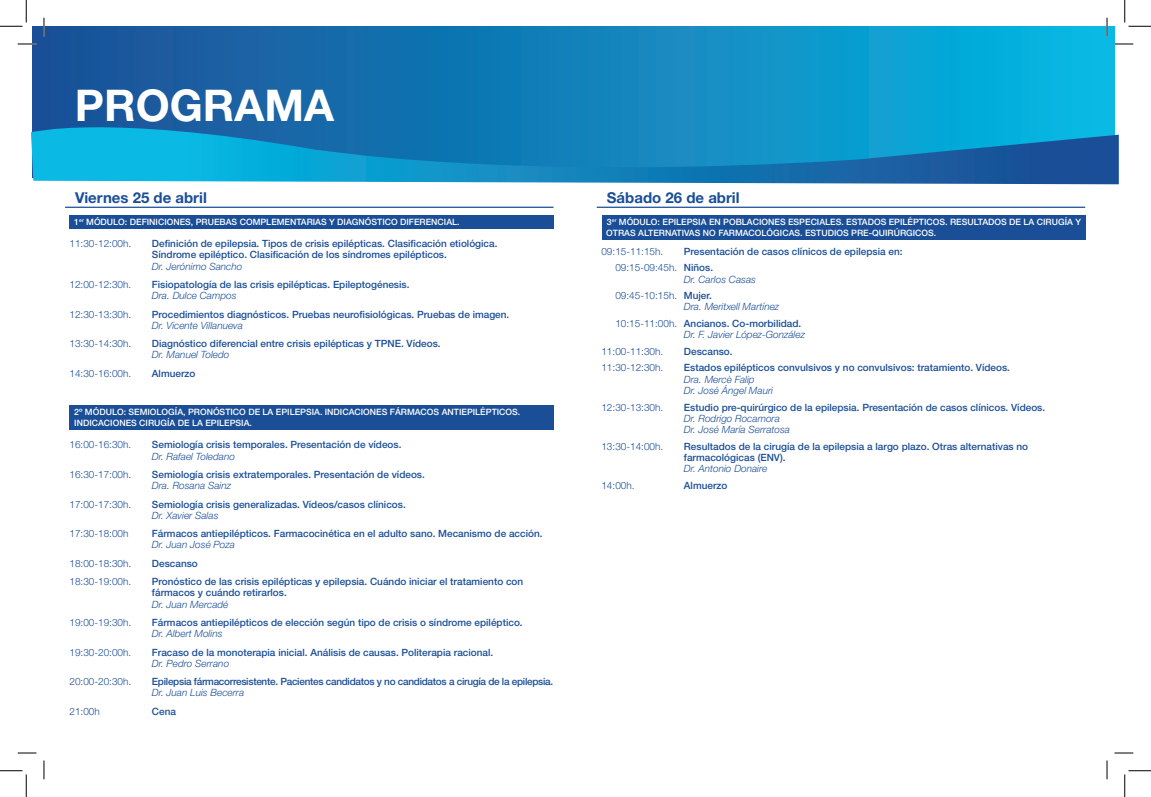
<style>
.page{position:relative;width:1151px;height:797px;background:#fff}
.page>*{position:absolute;margin:0;border:0;box-sizing:border-box;transform-origin:0 0}
.t1{font:700 43.75px "Helvetica Neue";color:#fff}
.t2{font:700 15px "Helvetica Neue";color:#1a4e97}
.t3{font:500 10px/11.2px "Helvetica Neue";color:#1a4e97}
.t4{font:italic 300 10px/11.2px "Helvetica Neue";color:#1a4e97}
.t5{font:300 10px "Helvetica Neue";color:#1a4e97}
.t6{font:500 10px "Helvetica Neue";letter-spacing:-.03em;color:#1a4e97}
.t7{font:500 8.75px/11.2px "Helvetica Neue";color:#fff}
.s1{font-weight:300}
.s2{font-style:normal}
.s3{font-weight:500;font-style:normal}
.s4{font-weight:300;font-style:italic}
</style>
<div class="page">
<div style="left:69px;top:405px;width:485px;height:25px;background:#1a4e97"></div>
<div style="left:69px;top:215px;width:485px;height:13px;background:#1a4e97"></div>
<div style="left:32px;top:26px;width:1082px;height:151px;background:linear-gradient(to right,#1c4c94,#07b8e3)"></div>
<svg style="left:31px;top:113px;width:1088px;height:71px;background:#158ac1"></svg>
<hr style="left:65px;top:207px;width:489px;height:1px;background:#1a4e97">
<hr style="left:597px;top:207px;width:488px;height:1px;background:#1a4e97">
<div style="left:602px;top:215px;width:483px;height:25px;background:#1a4e97"></div>
<svg style="left:18px;top:43px;width:18px;height:2px"></svg>
<svg style="left:1114px;top:43px;width:19px;height:2px"></svg>
<svg style="left:18px;top:752px;width:18px;height:1px"></svg>
<svg style="left:1114px;top:752px;width:19px;height:1px"></svg>
<svg style="left:43px;top:18px;width:2px;height:18px"></svg>
<svg style="left:43px;top:760px;width:2px;height:19px"></svg>
<svg style="left:1106px;top:18px;width:2px;height:18px"></svg>
<svg style="left:1106px;top:760px;width:2px;height:19px"></svg>
<svg style="left:0;top:0;width:27px;height:27px"></svg>
<svg style="left:0;top:770px;width:27px;height:27px"></svg>
<svg style="left:1124px;top:0;width:27px;height:27px"></svg>
<svg style="left:1124px;top:770px;width:27px;height:27px"></svg>
<h1 class="t1" style="left:75px;top:89px;width:261px">PROGRAMA</h1>
<h2 class="t2" style="left:75px;top:192px;width:133px">Viernes 25 de abril</h2>
<p class="t7" style="left:74px;top:217px;width:387px">1<sup>er</sup> MÓDULO: DEFINICIONES, PRUEBAS COMPLEMENTARIAS Y DIAGNÓSTICO DIFERENCIAL.</p>
<p class="t5" style="left:69px;top:240px;width:63px">11:30-12:00h.</p>
<p class="t3" style="left:152px;top:239px;width:347px">Definición de epilepsia. Tipos de crisis epilépticas. Clasificación etiológica.<br>Síndrome epiléptico. Clasificación de los síndromes epilépticos.</p>
<p class="t4" style="left:152px;top:261px;width:92px">Dr. Jerónimo Sancho</p>
<p class="t5" style="left:69px;top:281px;width:63px">12:00-12:30h.</p>
<p class="t3" style="left:152px;top:279px;width:259px">Fisiopatología de las crisis epilépticas. Epileptogénesis.</p>
<p class="t4" style="left:152px;top:291px;width:86px">Dra. Dulce Campos</p>
<p class="t5" style="left:69px;top:310px;width:63px">12:30-13:30h.</p>
<p class="t3" style="left:152px;top:309px;width:359px">Procedimientos diagnósticos. Pruebas neurofisiológicas. Pruebas de imagen.</p>
<p class="t4" style="left:152px;top:320px;width:93px">Dr. Vicente Villanueva</p>
<p class="t5" style="left:69px;top:340px;width:63px">13:30-14:30h.</p>
<p class="t3" style="left:152px;top:339px;width:290px">Diagnóstico diferencial entre crisis epilépticas y TPNE. Vídeos.</p>
<p class="t4" style="left:152px;top:350px;width:79px">Dr. Manuel Toledo</p>
<p class="t5" style="left:69px;top:369px;width:63px">14:30-16:00h.</p>
<p class="t3" style="left:152px;top:368px;width:45px">Almuerzo</p>
<p class="t7" style="left:74px;top:407px;width:448px">2º MÓDULO: SEMIOLOGÍA, PRONÓSTICO DE LA EPILEPSIA. INDICACIONES FÁRMACOS ANTIEPILÉPTICOS.<br>INDICACIONES CIRUGÍA DE LA EPILEPSIA.</p>
<p class="t5" style="left:69px;top:441px;width:63px">16:00-16:30h.</p>
<p class="t3" style="left:152px;top:440px;width:251px">Semiología crisis temporales. Presentación de vídeos.</p>
<p class="t4" style="left:152px;top:451px;width:85px">Dr. Rafael Toledano</p>
<p class="t5" style="left:69px;top:471px;width:63px">16:30-17:00h.</p>
<p class="t3" style="left:152px;top:469px;width:274px">Semiología crisis extratemporales. Presentación de vídeos.</p>
<p class="t4" style="left:152px;top:481px;width:81px">Dra. Rosana Sainz</p>
<p class="t5" style="left:69px;top:500px;width:63px">17:00-17:30h.</p>
<p class="t3" style="left:152px;top:499px;width:255px">Semiología crisis generalizadas. Vídeos/casos clínicos.</p>
<p class="t4" style="left:152px;top:510px;width:68px">Dr. Xavier Salas</p>
<p class="t5" style="left:69px;top:530px;width:61px">17:30-18:00h</p>
<p class="t3" style="left:152px;top:529px;width:392px">Fármacos antiepilépticos. Farmacocinética en el adulto sano. Mecanismo de acción.</p>
<p class="t4" style="left:152px;top:540px;width:85px">Dr. Juan José Poza</p>
<p class="t5" style="left:69px;top:559px;width:63px">18:00-18:30h.</p>
<p class="t3" style="left:152px;top:558px;width:47px">Descanso</p>
<p class="t5" style="left:69px;top:578px;width:63px">18:30-19:00h.</p>
<p class="t3" style="left:152px;top:576px;width:373px">Pronóstico de las crisis epilépticas y epilepsia. Cuándo iniciar el tratamiento con fármacos y cuándo retirarlos.</p>
<p class="t4" style="left:152px;top:599px;width:78px">Dr. Juan Mercadé</p>
<p class="t5" style="left:69px;top:619px;width:63px">19:00-19:30h.</p>
<p class="t3" style="left:152px;top:617px;width:372px">Fármacos antiepilépticos de elección según tipo de crisis o síndrome epiléptico.</p>
<p class="t4" style="left:152px;top:629px;width:72px">Dr. Albert Molins</p>
<p class="t5" style="left:69px;top:648px;width:63px">19:30-20:00h.</p>
<p class="t3" style="left:152px;top:647px;width:343px">Fracaso de la monoterapia inicial. Análisis de causas. Politerapia racional.</p>
<p class="t4" style="left:152px;top:658px;width:79px">Dr. Pedro Serrano</p>
<p class="t5" style="left:69px;top:678px;width:63px">20:00-20:30h.</p>
<p class="t6" style="left:152px;top:678px;width:403px">Epilepsia fármacorresistente. Pacientes candidatos y no candidatos a cirugía de la epilepsia.</p>
<p class="t4" style="left:152px;top:688px;width:94px">Dr. Juan Luis Becerra</p>
<p class="t5" style="left:69px;top:707px;width:32px">21:00h</p>
<p class="t3" style="left:152px;top:706px;width:26px">Cena</p>
<h2 class="t2" style="left:607px;top:192px;width:134px">Sábado 26 de abril</h2>
<p class="t7" style="left:606px;top:217px;width:476px">3<sup>er</sup> MÓDULO: EPILEPSIA EN POBLACIONES ESPECIALES. ESTADOS EPILÉPTICOS. RESULTADOS DE LA CIRUGÍA Y<br>OTRAS ALTERNATIVAS NO FARMACOLÓGICAS. ESTUDIOS PRE-QUIRÚRGICOS.</p>
<p class="t5" style="left:601px;top:248px;width:63px">09:15-11:15h.</p>
<p class="t3" style="left:615px;top:244px;width:289px;line-height:16.6px;text-indent:69px">Presentación de casos clínicos de epilepsia en:<br><span class="s1">09:15-09:45h.</span> Niños.</p>
<p class="t4" style="left:615px;top:272px;width:142px;line-height:16.6px;text-indent:69px">Dr. Carlos Casas<br><span class="s2">09:45-10:15h.</span> <span class="s3">Mujer.</span></p>
<p class="t3" style="left:615px;top:299px;width:188px;line-height:16.6px;text-indent:69px"><span class="s4">Dra. Meritxell Martínez<br></span><span class="s1">10:15-11:00h.</span> Ancianos. Co-morbilidad.</p>
<p class="t4" style="left:684px;top:330px;width:122px">Dr. F. Javier López-González</p>
<p class="t5" style="left:601px;top:348px;width:63px">11:00-11:30h.</p>
<p class="t3" style="left:684px;top:346px;width:50px">Descanso.</p>
<p class="t5" style="left:601px;top:364px;width:63px">11:30-12:30h.</p>
<p class="t3" style="left:684px;top:363px;width:328px">Estados epilépticos convulsivos y no convulsivos: tratamiento. Vídeos.</p>
<p class="t4" style="left:684px;top:374px;width:91px">Dra. Mercè Falip<br>Dr. José Ángel Mauri</p>
<p class="t5" style="left:601px;top:403px;width:63px">12:30-13:30h.</p>
<p class="t3" style="left:684px;top:402px;width:363px">Estudio pre-quirúrgico de la epilepsia. Presentación de casos clínicos. Vídeos.</p>
<p class="t4" style="left:684px;top:413px;width:108px">Dr. Rodrigo Rocamora<br>Dr. José María Serratosa</p>
<p class="t5" style="left:601px;top:442px;width:63px">13:30-14:00h.</p>
<p class="t3" style="left:684px;top:441px;width:346px">Resultados de la cirugía de la epilepsia a largo plazo. Otras alternativas no farmacológicas (ENV).</p>
<p class="t4" style="left:684px;top:464px;width:85px">Dr. Antonio Donaire</p>
<p class="t5" style="left:601px;top:481px;width:35px">14:00h.</p>
<p class="t3" style="left:684px;top:480px;width:45px">Almuerzo</p>
</div>
